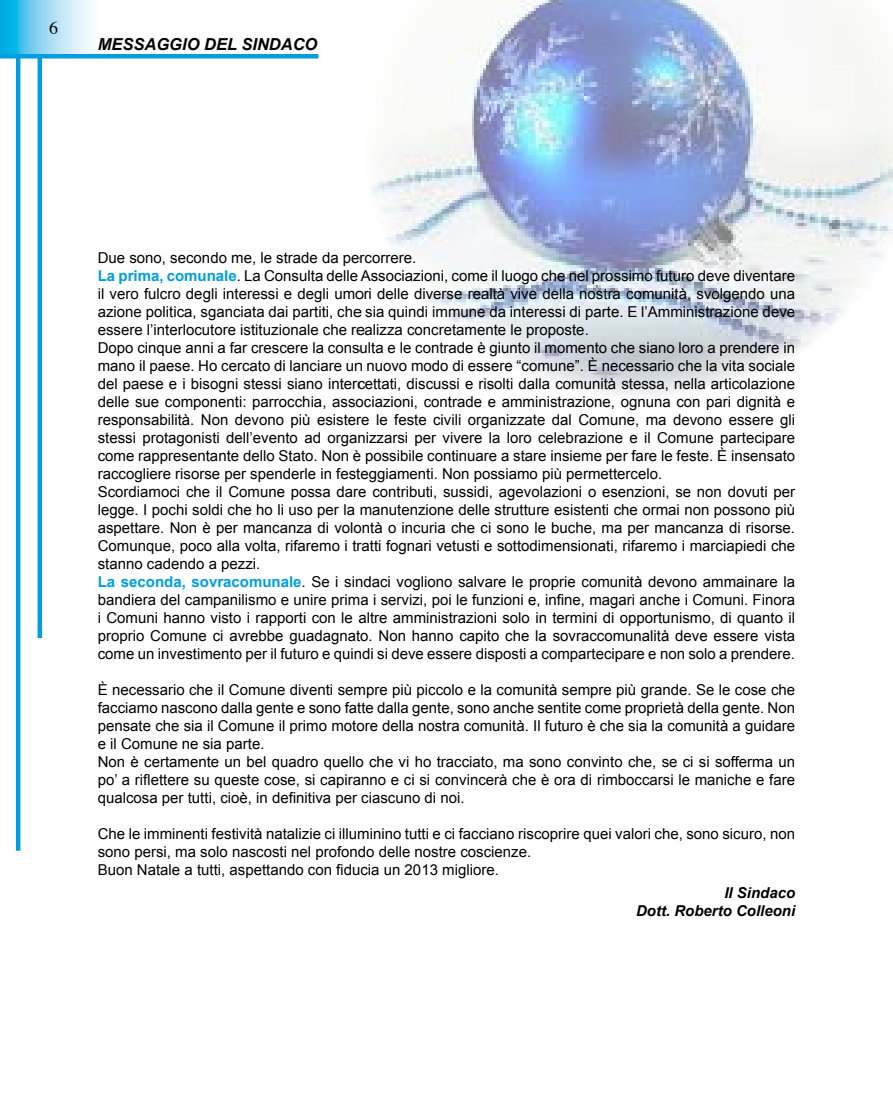
<style>
.page{position:relative;width:893px;height:1106px;background:#fff}
.page>*{position:absolute;margin:0;border:0;box-sizing:border-box;transform-origin:0 0}
.t1{font:18px "Times";color:#000}
.t2{font:italic 700 16.5px "Arial";color:#000}
.t3{font:15px/18px "Arial";color:#000}
.t4{font:italic 700 15px/18px "Arial";color:#000;text-align:right}
.s1{font-weight:700;color:#009ee0}
</style>
<div class="page">
<hr style="left:38px;top:0;width:4px;height:638px;background:#009ee0">
<hr style="left:16px;top:0;width:4px;height:850px;background:#009ee0">
<svg style="left:0;top:0;width:92px;height:54px;background:#89d6f2"></svg>
<div style="left:0;top:54px;width:318px;height:5px;background:#009ee0"></div>
<img style="left:372px;top:0;width:521px;height:396px">
<p class="t1" style="left:49px;top:11px;width:10px">6</p>
<p class="t2" style="left:98px;top:33px;width:221px">MESSAGGIO DEL SINDACO</p>
<p class="t3" style="left:98px;top:249px;width:699px">Due sono, secondo me, le strade da percorrere.<br><span class="s1">La prima, comunale</span>. La Consulta delle Associazioni, come il luogo che nel prossimo futuro deve diventare il vero fulcro degli interessi e degli umori delle diverse realtà vive della nostra comunità, svolgendo una azione politica, sganciata dai partiti, che sia quindi immune da interessi di parte. E l’Amministrazione deve essere l’interlocutore istituzionale che realizza concretamente le proposte.<br>Dopo cinque anni a far crescere la consulta e le contrade è giunto il momento che siano loro a prendere in mano il paese. Ho cercato di lanciare un nuovo modo di essere “comune”. È necessario che la vita sociale del paese e i bisogni stessi siano intercettati, discussi e risolti dalla comunità stessa, nella articolazione delle sue componenti: parrocchia, associazioni, contrade e amministrazione, ognuna con pari dignità e responsabilità. Non devono più esistere le feste civili organizzate dal Comune, ma devono essere gli stessi protagonisti dell’evento ad organizzarsi per vivere la loro celebrazione e il Comune partecipare come rappresentante dello Stato. Non è possibile continuare a stare insieme per fare le feste. È insensato raccogliere risorse per spenderle in festeggiamenti. Non possiamo più permettercelo.<br>Scordiamoci che il Comune possa dare contributi, sussidi, agevolazioni o esenzioni, se non dovuti per legge. I pochi soldi che ho li uso per la manutenzione delle strutture esistenti che ormai non possono più aspettare. Non è per mancanza di volontà o incuria che ci sono le buche, ma per mancanza di risorse.<br>Comunque, poco alla volta, rifaremo i tratti fognari vetusti e sottodimensionati, rifaremo i marciapiedi che stanno cadendo a pezzi.<br><span class="s1">La seconda, sovracomunale</span>. Se i sindaci vogliono salvare le proprie comunità devono ammainare la bandiera del campanilismo e unire prima i servizi, poi le funzioni e, infine, magari anche i Comuni. Finora i Comuni hanno visto i rapporti con le altre amministrazioni solo in termini di opportunismo, di quanto il proprio Comune ci avrebbe guadagnato. Non hanno capito che la sovraccomunalità deve essere vista come un investimento per il futuro e quindi si deve essere disposti a compartecipare e non solo a prendere.</p>
<p class="t3" style="left:98px;top:681px;width:699px">È necessario che il Comune diventi sempre più piccolo e la comunità sempre più grande. Se le cose che facciamo nascono dalla gente e sono fatte dalla gente, sono anche sentite come proprietà della gente. Non pensate che sia il Comune il primo motore della nostra comunità. Il futuro è che sia la comunità a guidare e il Comune ne sia parte.<br>Non è certamente un bel quadro quello che vi ho tracciato, ma sono convinto che, se ci si sofferma un po’ a riflettere su queste cose, si capiranno e ci si convincerà che è ora di rimboccarsi le maniche e fare qualcosa per tutti, cioè, in definitiva per ciascuno di noi.</p>
<p class="t3" style="left:98px;top:825px;width:699px">Che le imminenti festività natalizie ci illuminino tutti e ci facciano riscoprire quei valori che, sono sicuro, non sono persi, ma solo nascosti nel profondo delle nostre coscienze.<br>Buon Natale a tutti, aspettando con fiducia un 2013 migliore.</p>
<p class="t4" style="left:636px;top:884px;width:161px">Il Sindaco<br>Dott. Roberto Colleoni</p>
</div>
